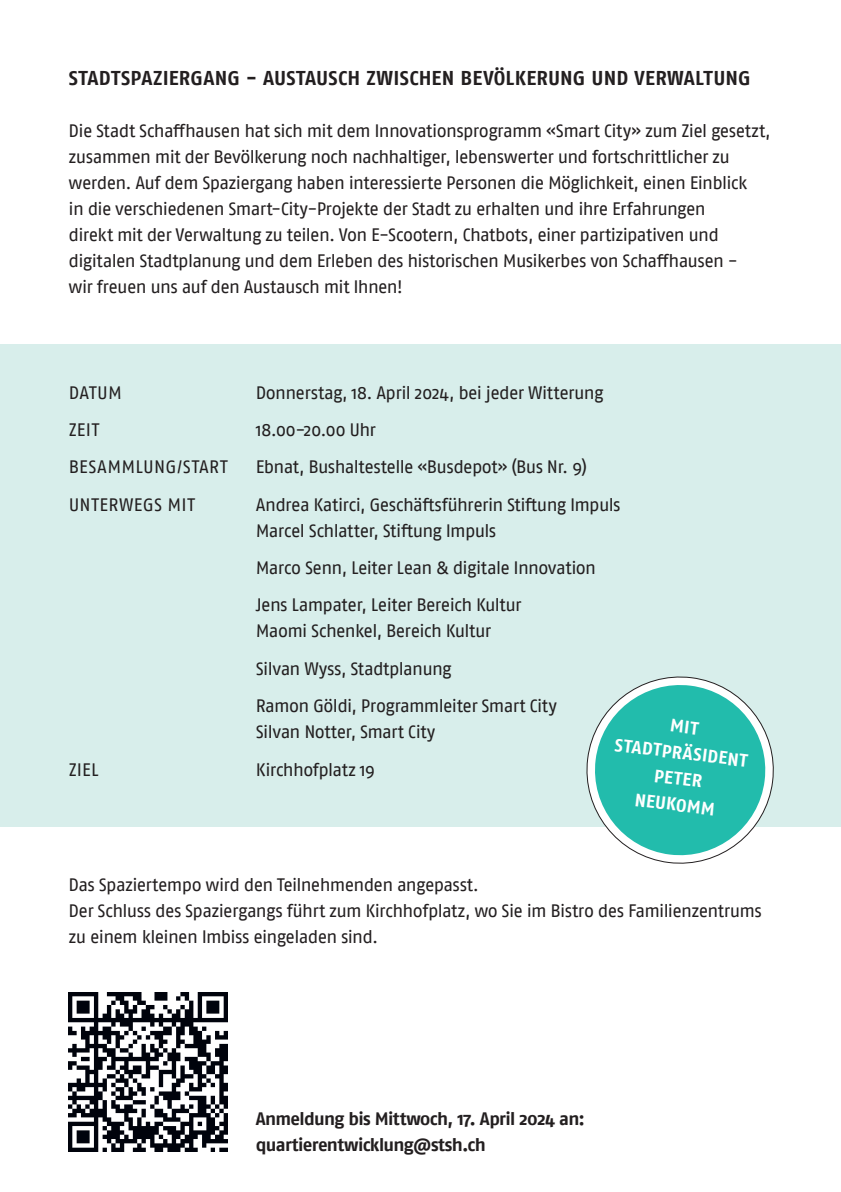
<style>
.page{position:relative;width:841px;height:1192px;background:#fff}
.page>*{position:absolute;margin:0;border:0;box-sizing:border-box;transform-origin:0 0}
.t1{font:700 20px "Fago OT";letter-spacing:.01em;color:#231f20}
.t2{font:18px/26px "Fago OT";letter-spacing:-.035em;color:#231f20}
.t3{font:700 18px/26px "Fago OT";letter-spacing:-.035em;color:#231f20}
.t4{font:700 18px/26px "Fago OT";color:#fff;text-align:center}
.t5{font:18px "Fago OT";letter-spacing:.02em;color:#231f20}
</style>
<div class="page">
<img style="left:69px;top:992px;width:158px;height:159px">
<div style="left:0;top:345px;width:840px;height:482px;background:#d8eeeb"></div>
<svg style="left:586px;top:676px;width:188px;height:188px"></svg>
<p class="t1" style="left:69px;top:66px;width:683px">STADTSPAZIERGANG - AUSTAUSCH ZWISCHEN BEVÖLKERUNG UND VERWALTUNG</p>
<p class="t2" style="left:69px;top:117px;width:703px">Die Stadt Schaffhausen hat sich mit dem Innovationsprogramm «Smart City» zum Ziel gesetzt, zusammen mit der Bevölkerung noch nachhaltiger, lebenswerter und fortschrittlicher zu werden. Auf dem Spaziergang haben interessierte Personen die Möglichkeit, einen Einblick<br>in die verschiedenen Smart-City-Projekte der Stadt zu erhalten und ihre Erfahrungen<br>direkt mit der Verwaltung zu teilen. Von E-Scootern, Chatbots, einer partizipativen und digitalen Stadtplanung und dem Erleben des historischen Musikerbes von Schaffhausen -<br>wir freuen uns auf den Austausch mit Ihnen!</p>
<p class="t2" style="left:69px;top:379px;width:55px">DATUM</p>
<p class="t2" style="left:256px;top:379px;width:349px">Donnerstag, 18. April 2024, bei jeder Witterung</p>
<p class="t2" style="left:69px;top:417px;width:32px">ZEIT</p>
<p class="t2" style="left:256px;top:417px;width:122px">18.00-20.00 Uhr</p>
<p class="t5" style="left:69px;top:456px;width:160px">BESAMMLUNG/START</p>
<p class="t2" style="left:256px;top:454px;width:332px">Ebnat, Bushaltestelle «Busdepot» (Bus Nr. 9)</p>
<p class="t5" style="left:69px;top:494px;width:127px">UNTERWEGS MIT</p>
<p class="t2" style="left:256px;top:491px;width:366px">Andrea Katirci, Geschäftsführerin Stiftung Impuls<br>Marcel Schlatter, Stiftung Impuls</p>
<p class="t2" style="left:256px;top:549px;width:341px;line-height:37.4px">Marco Senn, Leiter Lean &amp; digitale Innovation<br>Jens Lampater, Leiter Bereich Kultur</p>
<p class="t2" style="left:256px;top:612px;width:302px;line-height:37.4px">Maomi Schenkel, Bereich Kultur<br>Silvan Wyss, Stadtplanung<br>Ramon Göldi, Programmleiter Smart City</p>
<p class="t2" style="left:256px;top:719px;width:181px">Silvan Notter, Smart City</p>
<p class="t2" style="left:69px;top:756px;width:32px">ZIEL</p>
<p class="t2" style="left:256px;top:756px;width:121px">Kirchhofplatz 19</p>
<p class="t4" style="left:619px;top:706px;width:135px;rotate:7deg">MIT<br>STADTPRÄSIDENT<br>PETER<br>NEUKOMM</p>
<p class="t2" style="left:69px;top:871px;width:694px">Das Spaziertempo wird den Teilnehmenden angepasst.<br>Der Schluss des Spaziergangs führt zum Kirchhofplatz, wo Sie im Bistro des Familienzentrums zu einem kleinen Imbiss eingeladen sind.</p>
<p class="t3" style="left:256px;top:1105px;width:330px">Anmeldung bis Mittwoch, 17. April 2024 an: quartierentwicklung@stsh.ch</p>
</div>
